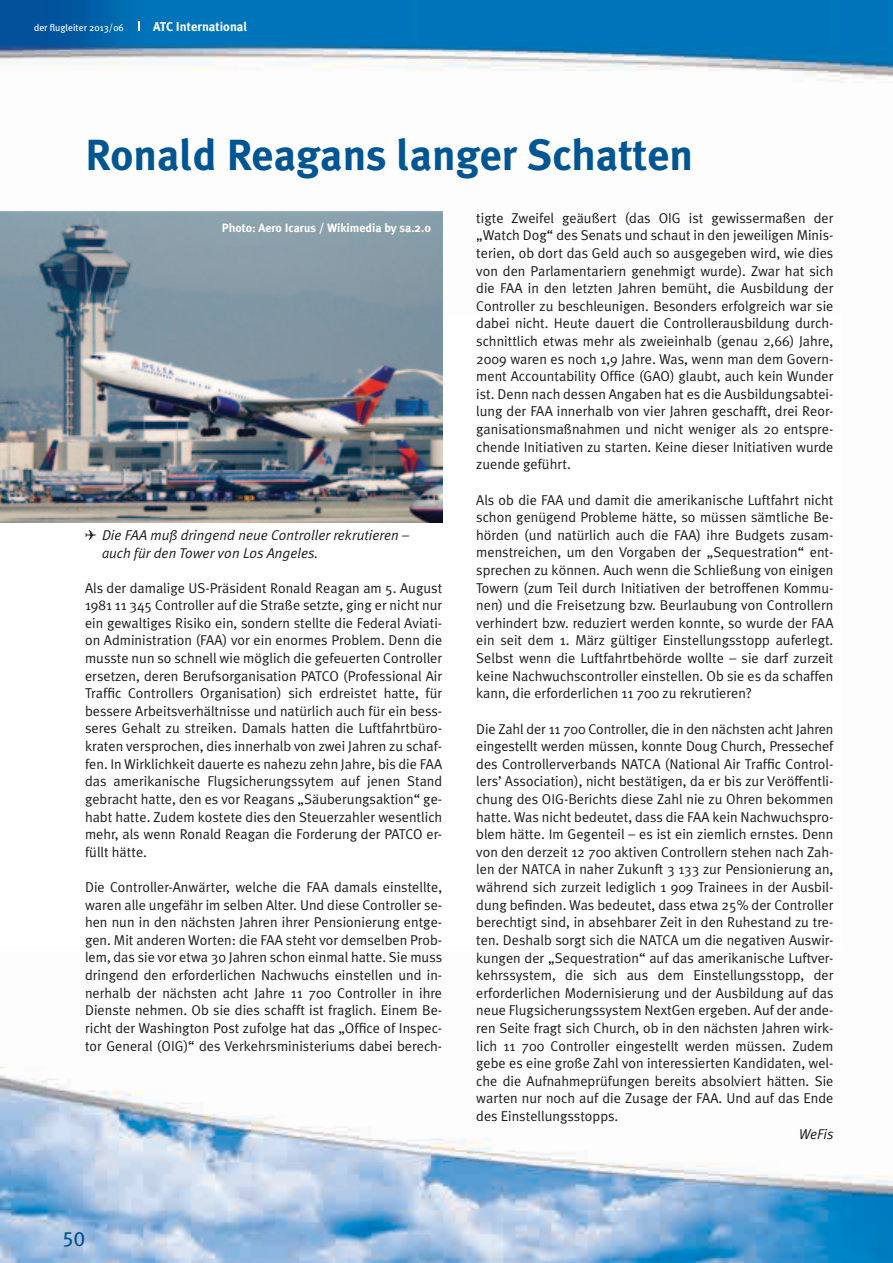
<style>
.page{position:relative;width:893px;height:1263px;background:#fff}
.page>*{position:absolute;margin:0;border:0;box-sizing:border-box;transform-origin:0 0}
.t1{font:700 43.5px "Meta Plus";color:#005593}
.t2{font:21px "Meta Plus Book Caps";color:#005593}
.t3{font:14.25px/17.5px "Meta Plus Normal";color:#1c1c1b;text-align:justify}
.t4{font:italic 14.25px/17.5px "Meta Plus Normal";color:#1c1c1b}
.t5{font:700 12.75px "Meta Plus";color:#fff}
.t6{font:700 12px "Meta Plus";color:#fff}
.t7{font:9.75px "Meta Plus";color:#fff}
</style>
<div class="page">
<img style="left:0;top:0;width:893px;height:1263px">
<svg style="left:138px;top:21px;width:2px;height:10px"></svg>
<img style="left:0;top:212px;width:442px;height:310px">
<p class="t7" style="left:34px;top:22px;width:91px">der flugleiter 2013/06</p>
<p class="t5" style="left:153px;top:19px;width:96px">ATC International</p>
<h1 class="t1" style="left:85px;top:130px;width:610px">Ronald Reagans langer Schatten</h1>
<p class="t6" style="left:222px;top:221px;width:211px">Photo: Aero Icarus / Wikimedia by sa.2.0</p>
<p class="t4" style="left:102px;top:526px;width:308px;text-indent:-17px">✈ Die FAA muß dringend neue Controller rekrutieren – auch für den Tower von Los Angeles.</p>
<p class="t3" style="left:85px;top:579px;width:359px">Als der damalige US-Präsident Ronald Reagan am 5. August 1981 11 345 Controller auf die Straße setzte, ging er nicht nur ein gewaltiges Risiko ein, sondern stellte die Federal Aviati&shy;on Administration (FAA) vor ein enormes Problem. Denn die musste nun so schnell wie möglich die gefeuerten Controller ersetzen, deren Berufsorganisation PATCO (Professional Air Traffic Controllers Organisation) sich erdreistet hatte, für bessere Arbeitsverhältnisse und natürlich auch für ein bess&shy;seres Gehalt zu streiken. Damals hatten die Luftfahrtbüro&shy;kraten versprochen, dies innerhalb von zwei Jahren zu schaf&shy;fen. In Wirklichkeit dauerte es nahezu zehn Jahre, bis die FAA das amerikanische Flugsicherungssytem auf jenen Stand gebracht hatte, den es vor Reagans „Säuberungsaktion“ ge&shy;habt hatte. Zudem kostete dies den Steuerzahler wesentlich mehr, als wenn Ronald Reagan die Forderung der PATCO er&shy;füllt hätte.</p>
<p class="t3" style="left:85px;top:878px;width:359px">Die Controller-Anwärter, welche die FAA damals einstellte, waren alle ungefähr im selben Alter. Und diese Controller se&shy;hen nun in den nächsten Jahren ihrer Pensionierung entge&shy;gen. Mit anderen Worten: die FAA steht vor demselben Prob&shy;lem, das sie vor etwa 30 Jahren schon einmal hatte. Sie muss dringend den erforderlichen Nachwuchs einstellen und in&shy;nerhalb der nächsten acht Jahre 11 700 Controller in ihre Dienste nehmen. Ob sie dies schafft ist fraglich. Einem Be&shy;richt der Washington Post zufolge hat das „Office of Inspec&shy;tor General (OIG)“ des Verkehrsministeriums dabei berech-</p>
<p class="t3" style="left:476px;top:209px;width:359px">tigte Zweifel geäußert (das OIG ist gewissermaßen der „Watch Dog“ des Senats und schaut in den jeweiligen Minis&shy;terien, ob dort das Geld auch so ausgegeben wird, wie dies von den Parlamentariern genehmigt wurde). Zwar hat sich die FAA in den letzten Jahren bemüht, die Ausbildung der Controller zu beschleunigen. Besonders erfolgreich war sie dabei nicht. Heute dauert die Controllerausbildung durch&shy;schnittlich etwas mehr als zweieinhalb (genau 2,66) Jahre, 2009 waren es noch 1,9 Jahre. Was, wenn man dem Govern&shy;ment Accountability Office (GAO) glaubt, auch kein Wunder ist. Denn nach dessen Angaben hat es die Ausbildungsabtei&shy;lung der FAA innerhalb von vier Jahren geschafft, drei Reor&shy;ganisationsmaßnahmen und nicht weniger als 20 entspre&shy;chende Initiativen zu starten. Keine dieser Initiativen wurde zuende geführt.</p>
<p class="t3" style="left:476px;top:491px;width:359px">Als ob die FAA und damit die amerikanische Luftfahrt nicht schon genügend Probleme hätte, so müssen sämtliche Be&shy;hörden (und natürlich auch die FAA) ihre Budgets zusam&shy;menstreichen, um den Vorgaben der „Sequestration“ ent&shy;sprechen zu können. Auch wenn die Schließung von einigen Towern (zum Teil durch Initiativen der betroffenen Kommu&shy;nen) und die Freisetzung bzw. Beurlaubung von Controllern verhindert bzw. reduziert werden konnte, so wurde der FAA ein seit dem 1. März gültiger Einstellungsstopp auferlegt.<br>Selbst wenn die Luftfahrtbehörde wollte – sie darf zurzeit keine Nachwuchscontroller einstellen. Ob sie es da schaffen kann, die erforderlichen 11 700 zu rekrutieren?</p>
<p class="t3" style="left:476px;top:720px;width:359px">Die Zahl der 11 700 Controller, die in den nächsten acht Jahren eingestellt werden müssen, konnte Doug Church, Pressechef des Controllerverbands NATCA (National Air Traffic Control&shy;lers’ Association), nicht bestätigen, da er bis zur Veröffentli&shy;chung des OIG-Berichts diese Zahl nie zu Ohren bekommen hatte. Was nicht bedeutet, dass die FAA kein Nachwuchspro&shy;blem hätte. Im Gegenteil – es ist ein ziemlich ernstes. Denn von den derzeit 12 700 aktiven Controllern stehen nach Zah&shy;len der NATCA in naher Zukunft 3 133 zur Pensionierung an, während sich zurzeit lediglich 1 909 Trainees in der Ausbil&shy;dung befinden. Was bedeutet, dass etwa 25% der Controller berechtigt sind, in absehbarer Zeit in den Ruhestand zu tre&shy;ten. Deshalb sorgt sich die NATCA um die negativen Auswir&shy;kungen der „Sequestration“ auf das amerikanische Luftver&shy;kehrssystem, die sich aus dem Einstellungsstopp, der erforderlichen Modernisierung und der Ausbildung auf das neue Flugsicherungssystem NextGen ergeben. Auf der ande&shy;ren Seite fragt sich Church, ob in den nächsten Jahren wirk&shy;lich 11 700 Controller eingestellt werden müssen. Zudem gebe es eine große Zahl von interessierten Kandidaten, wel&shy;che die Aufnahmeprüfungen bereits absolviert hätten. Sie warten nur noch auf die Zusage der FAA. Und auf das Ende des Einstellungsstopps.</p>
<p class="t4" style="left:799px;top:1125px;width:36px">WeFis</p>
<h2 class="t2" style="left:63px;top:1226px;width:24px">50</h2>
</div>
